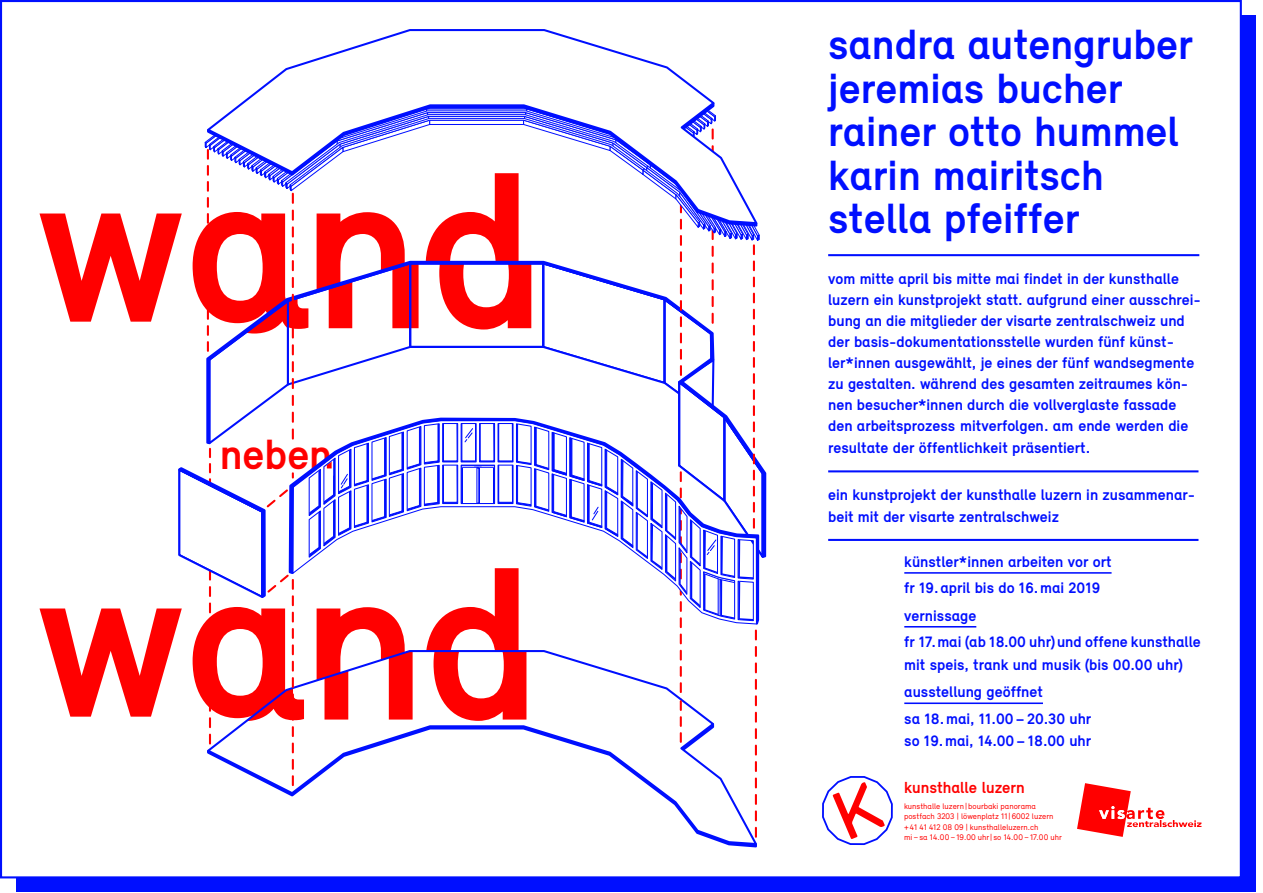
<style>
.page{position:relative;width:1263px;height:893px;background:#fff}
.page>*{position:absolute;margin:0;border:0;box-sizing:border-box;transform-origin:0 0}
.t1{font:700 43.5px/43.5px "Relevant";color:#000fff}
.t2{font:700 43.5px "Relevant";color:#f00}
.t3{font:700 16.5px "Relevant";color:#f00}
.t4{font:700 15.75px/21px "Relevant";color:#000fff}
.t5{font:8.4px/10.4px "Relevant";color:#f00}
</style>
<div class="page">
<div style="left:16px;top:16px;width:1239px;height:876px;background:#000fff"></div>
<div style="left:1px;top:1px;width:1240px;height:876px;background:#fff"></div>
<svg style="left:40px;top:213px;width:136px;height:109px;fill:#f00"></svg>
<svg style="left:40px;top:608px;width:136px;height:109px;fill:#f00"></svg>
<hr style="left:904px;top:572px;width:207px;height:2px;background:#000fff">
<hr style="left:904px;top:626px;width:72px;height:2px;background:#000fff">
<hr style="left:904px;top:702px;width:139px;height:2px;background:#000fff">
<hr style="left:828px;top:254px;width:371px;height:2px;background:#000fff">
<hr style="left:828px;top:470px;width:370px;height:2px;background:#000fff">
<hr style="left:828px;top:539px;width:370px;height:2px;background:#000fff">
<svg style="left:822px;top:776px;width:71px;height:69px"></svg>
<svg style="left:366px;top:29px;width:224px;height:14px"></svg>
<svg style="left:176px;top:43px;width:589px;height:794px"></svg>
<svg style="left:1077px;top:783px;width:124px;height:54px"></svg>
<h1 class="t2" style="left:220px;top:429px;width:114px">neben</h1>
<h1 class="t1" style="left:828px;top:22px;width:366px">sandra autengruber jeremias bucher rainer otto hummel karin mairitsch stella pfeiffer</h1>
<p class="t4" style="left:828px;top:268px;width:374px">vom mitte april bis mitte mai findet in der kunsthalle luzern ein kunstprojekt statt. aufgrund einer ausschrei&shy;bung an die mitglieder der visarte zentralschweiz und der basis-dokumentationsstelle wurden fünf künst&shy;ler*innen ausgewählt, je eines der fünf wandsegmente zu gestalten. während des gesamten zeitraumes kön&shy;nen besucher*innen durch die vollverglaste fassade den arbeitsprozess mitverfolgen. am ende werden die</p>
<p class="t4" style="left:828px;top:437px;width:263px">resultate der öffentlichkeit präsentiert.</p>
<p class="t4" style="left:828px;top:483px;width:368px;line-height:22.6px">ein kunstprojekt der kunsthalle luzern in zusammenar&shy;beit mit der visarte zentralschweiz</p>
<p class="t4" style="left:904px;top:548px;width:298px;line-height:26.8px">künstler*innen arbeiten vor ort<br>fr 19.april bis do 16.mai 2019<br>vernissage<br>fr 17.mai (ab 18.00 uhr)und offene kunsthalle</p>
<p class="t4" style="left:904px;top:651px;width:280px;line-height:27px">mit speis, trank und musik (bis 00.00 uhr) ausstellung geöffnet<br>sa 18.mai, 11.00–20.30 uhr</p>
<p class="t4" style="left:904px;top:730px;width:188px">so 19.mai, 14.00–18.00 uhr</p>
<p class="t3" style="left:904px;top:778px;width:122px">kunsthalle luzern</p>
<p class="t5" style="left:904px;top:801px;width:159px">kunsthalle luzern|bourbaki panorama postfach 3203 | löwenplatz 11|6002 luzern +41 41 412 08 09 | kunsthalleluzern.ch mi–sa 14.00–19.00 uhr| so 14.00–17.00 uhr</p>
</div>
